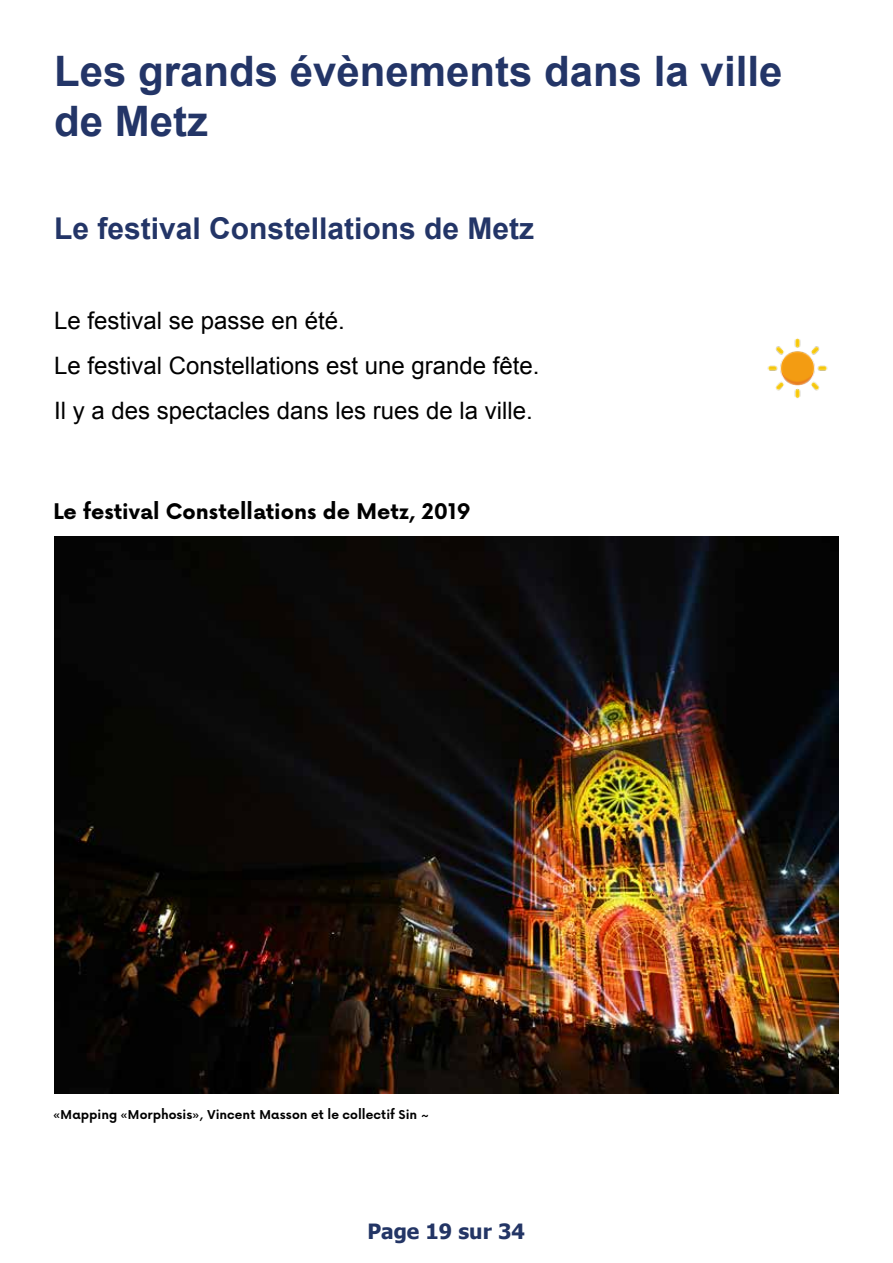
<style>
.page{position:relative;width:893px;height:1263px;background:#fff}
.page>*{position:absolute;margin:0;border:0;box-sizing:border-box;transform-origin:0 0}
.t1{font:700 42px/50.4px "Arial";color:#233567}
.t2{font:700 30px "Arial";color:#233567}
.t3{font:24px/45px "Arial";color:#000}
.t4{font:700 21px "Now Alt";color:#000}
.t5{font:700 21px "Tahoma";color:#233565}
.t6{font:700 15px "Now";color:#000}
</style>
<div class="page">
<img style="left:54px;top:536px;width:785px;height:557px">
<img style="left:767px;top:338px;width:61px;height:60px">
<h1 class="t1" style="left:54px;top:47px;width:730px">Les grands évènements dans la ville de Metz</h1>
<p class="t2" style="left:54px;top:208px;width:482px">Le festival Constellations de Metz</p>
<p class="t3" style="left:54px;top:298px;width:487px">Le festival se passe en été.<br>Le festival Constellations est une grande fête.<br>Il y a des spectacles dans les rues de la ville.</p>
<p class="t4" style="left:54px;top:496px;width:419px">Le festival Constellations de Metz, 2019</p>
<p class="t6" style="left:54px;top:1105px;width:377px">«Mapping «Morphosis», Vincent Masson et le collectif Sin ~</p>
<p class="t5" style="left:367px;top:1216px;width:159px">Page 19 sur 34</p>
</div>
